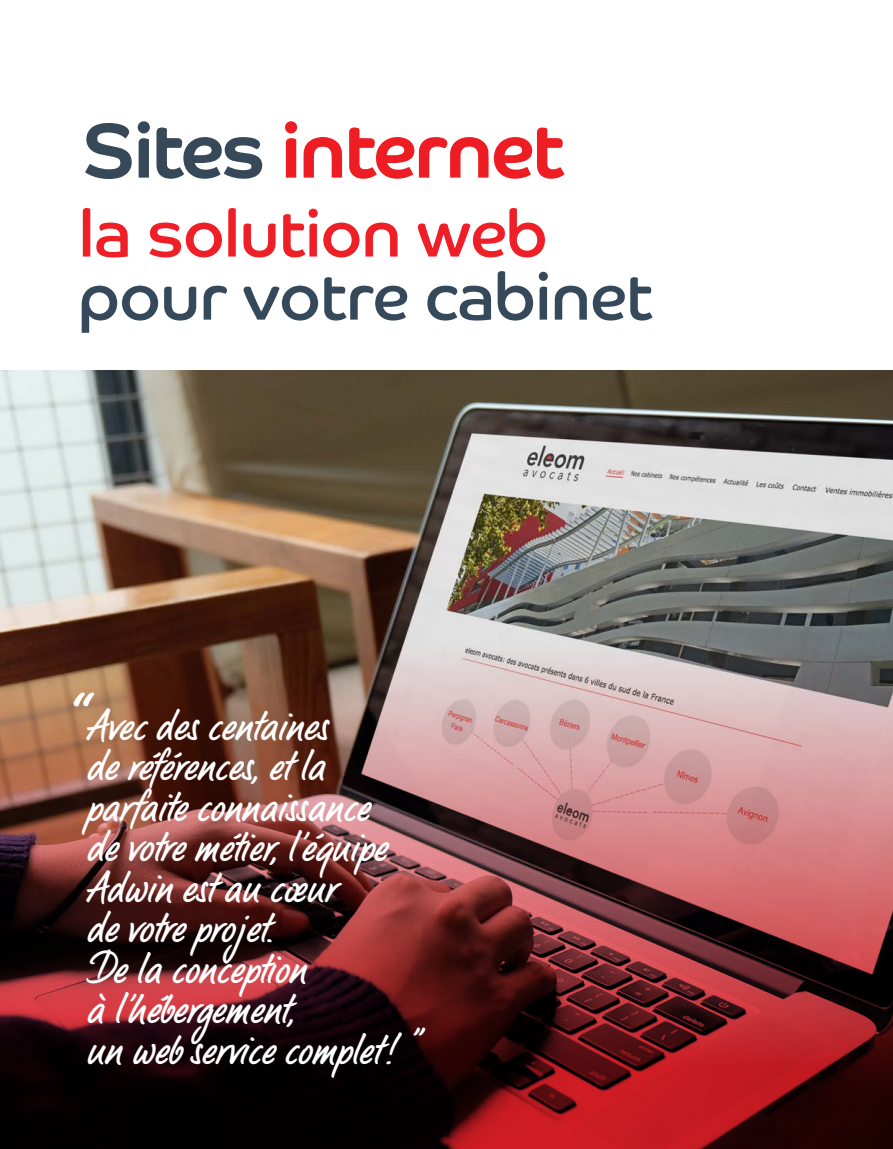
<style>
.page{position:relative;width:893px;height:1149px;background:#fff}
.page>*{position:absolute;margin:0;border:0;box-sizing:border-box;transform-origin:0 0}
.t1{font:77.85px "LP Bambus";color:#fff}
.t2{font:65.85px "Co Headline";letter-spacing:-.005em;color:#36495b}
.t3{font:65.85px "Co Headline";letter-spacing:-.005em;color:#ee1f26}
.t4{font:45px/40.5px "LP Bambus";color:#fff}
</style>
<div class="page">
<svg style="left:85px;top:123px;width:47px;height:56px"></svg>
<svg style="left:304px;top:137px;width:38px;height:40px"></svg>
<svg style="left:156px;top:127px;width:106px;height:52px"></svg>
<svg style="left:349px;top:127px;width:216px;height:52px"></svg>
<svg style="left:138px;top:121px;width:12px;height:56px"></svg>
<svg style="left:285px;top:121px;width:12px;height:56px"></svg>
<img style="left:0;top:370px;width:893px;height:207px">
<img style="left:0;top:577px;width:893px;height:571px">
<h2 class="t3" style="left:79px;top:195px;width:470px">la solution web</h2>
<h2 class="t2" style="left:79px;top:258px;width:576px">pour votre cabinet</h2>
<h1 class="t1" style="left:50px;top:683px;width:21px">“</h1>
<p class="t4" style="left:85px;top:708px;width:329px">Avec des centaines<br>de références, et la parfaite connaissance<br>de votre métier, l’équipe<br>Adwin est au cœur<br>de votre projet.<br>De la conception<br>à l’hébergement,<br>un web service complet ! ”</p>
</div>
